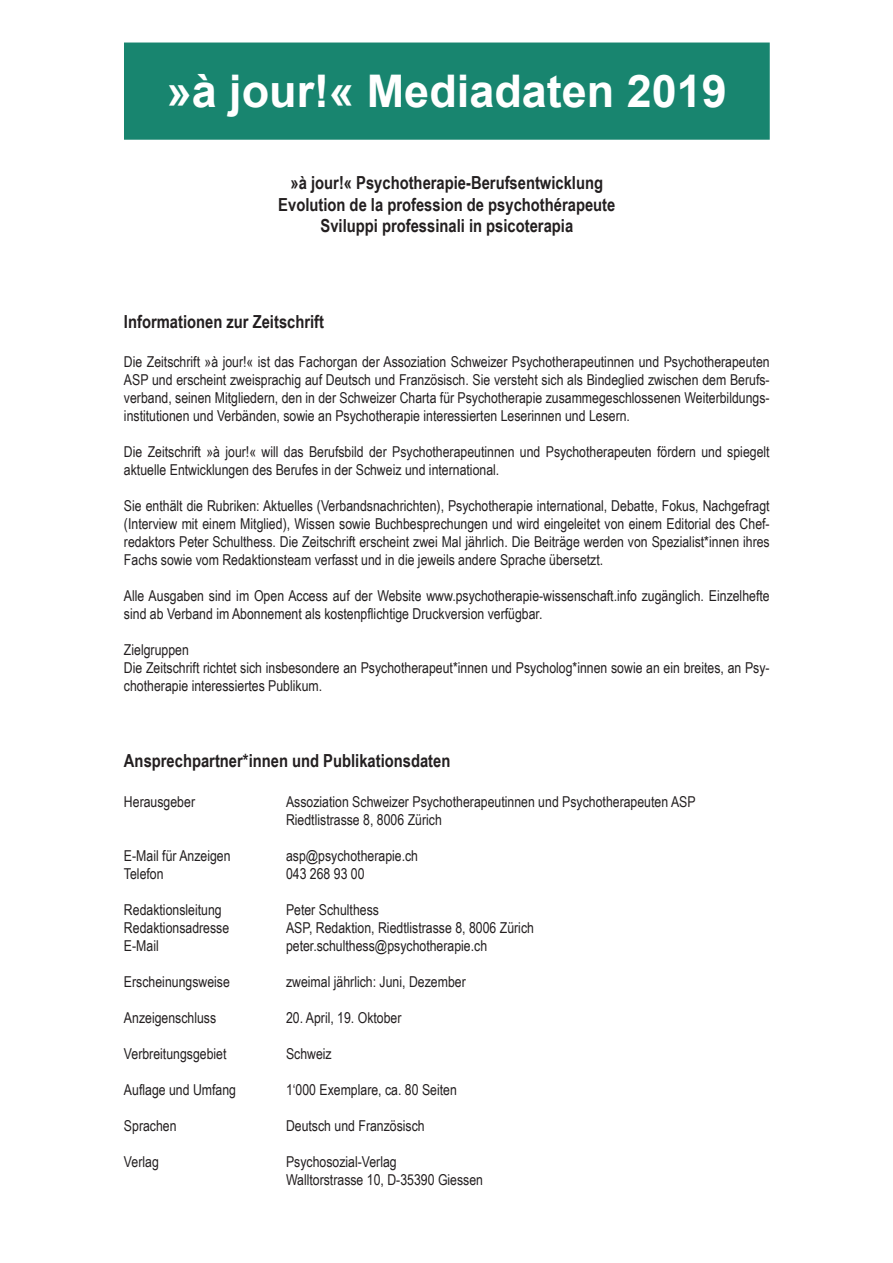
<style>
.page{position:relative;width:893px;height:1263px;background:#fff}
.page>*{position:absolute;margin:0;border:0;box-sizing:border-box;transform-origin:0 0}
.t1{font:700 45px "Arial";color:#fff}
.t2{font:700 18px/21.6px "Arial Narrow";color:#231f20;text-align:center}
.t3{font:15px/18px "Arial Narrow";color:#231f20}
</style>
<div class="page">
<div style="left:125px;top:43px;width:644px;height:96px;background:#18856f"></div>
<div style="left:124px;top:43px;width:646px;height:97px;border:2px solid #18856f"></div>
<h1 class="t1" style="left:167px;top:62px;width:562px">»à jour!« Mediadaten 2019</h1>
<p class="t2" style="left:278px;top:171px;width:339px">»à jour!« Psychotherapie-Berufsentwicklung<br>Evolution de la profession de psychothérapeute<br>Sviluppi professinali in psicoterapia</p>
<p class="t2" style="left:124px;top:310px;width:202px">Informationen zur Zeitschrift</p>
<p class="t3" style="left:124px;top:353px;width:647px;text-align:justify">Die Zeitschrift »à jour!« ist das Fachorgan der Assoziation Schweizer Psychotherapeutinnen und Psychotherapeuten ASP und erscheint zweisprachig auf Deutsch und Französisch. Sie versteht sich als Bindeglied zwischen dem Berufs&shy;verband, seinen Mitgliedern, den in der Schweizer Charta für Psychotherapie zusammegeschlossenen Weiterbildungs&shy;institutionen und Verbänden, sowie an Psychotherapie interessierten Leserinnen und Lesern.</p>
<p class="t3" style="left:124px;top:443px;width:647px">Die Zeitschrift »à jour!« will das Berufsbild der Psychotherapeutinnen und Psychotherapeuten fördern und spiegelt aktuelle Entwicklungen des Berufes in der Schweiz und international.</p>
<p class="t3" style="left:124px;top:497px;width:647px;text-align:justify">Sie enthält die Rubriken: Aktuelles (Verbandsnachrichten), Psychotherapie international, Debatte, Fokus, Nachgefragt (Interview mit einem Mitglied), Wissen sowie Buchbesprechungen und wird eingeleitet von einem Editorial des Chef&shy;redaktors Peter Schulthess. Die Zeitschrift erscheint zwei Mal jährlich. Die Beiträge werden von Spezialist*innen ihres Fachs sowie vom Redaktionsteam verfasst und in die jeweils andere Sprache übersetzt.</p>
<p class="t3" style="left:124px;top:587px;width:647px">Alle Ausgaben sind im Open Access auf der Website www.psychotherapie-wissenschaft.info zugänglich. Einzelhefte sind ab Verband im Abonnement als kostenpflichtige Druckversion verfügbar.</p>
<p class="t3" style="left:124px;top:641px;width:647px">Zielgruppen<br>Die Zeitschrift richtet sich insbesondere an Psychotherapeut*innen und Psycholog*innen sowie an ein breites, an Psy&shy;chotherapie interessiertes Publikum.</p>
<p class="t2" style="left:124px;top:749px;width:328px">Ansprechpartner*innen und Publikationsdaten</p>
<p class="t3" style="left:124px;top:792px;width:73px">Herausgeber</p>
<p class="t3" style="left:286px;top:792px;width:411px">Assoziation Schweizer Psychotherapeutinnen und Psychotherapeuten ASP<br>Riedtlistrasse 8, 8006 Zürich</p>
<p class="t3" style="left:124px;top:846px;width:108px">E-Mail für Anzeigen</p>
<p class="t3" style="left:286px;top:846px;width:134px">asp@psychotherapie.ch</p>
<p class="t3" style="left:124px;top:864px;width:41px">Telefon</p>
<p class="t3" style="left:286px;top:864px;width:80px">043 268 93 00</p>
<p class="t3" style="left:124px;top:900px;width:99px">Redaktionsleitung</p>
<p class="t3" style="left:286px;top:900px;width:94px">Peter Schulthess</p>
<p class="t3" style="left:124px;top:918px;width:107px">Redaktionsadresse</p>
<p class="t3" style="left:286px;top:918px;width:249px">ASP, Redaktion, Riedtlistrasse 8, 8006 Zürich</p>
<p class="t3" style="left:124px;top:936px;width:36px">E-Mail</p>
<p class="t3" style="left:286px;top:936px;width:203px">peter.schulthess@psychotherapie.ch</p>
<p class="t3" style="left:124px;top:972px;width:107px">Erscheinungsweise</p>
<p class="t3" style="left:286px;top:972px;width:181px">zweimal jährlich: Juni, Dezember</p>
<p class="t3" style="left:124px;top:1008px;width:94px">Anzeigenschluss</p>
<p class="t3" style="left:286px;top:1008px;width:117px">20. April, 19. Oktober</p>
<p class="t3" style="left:124px;top:1044px;width:104px">Verbreitungsgebiet</p>
<p class="t3" style="left:286px;top:1044px;width:47px">Schweiz</p>
<p class="t3" style="left:124px;top:1080px;width:114px">Auflage und Umfang</p>
<p class="t3" style="left:286px;top:1080px;width:172px">1‘000 Exemplare, ca. 80 Seiten</p>
<p class="t3" style="left:124px;top:1116px;width:54px">Sprachen</p>
<p class="t3" style="left:286px;top:1116px;width:140px">Deutsch und Französisch</p>
<p class="t3" style="left:124px;top:1152px;width:36px">Verlag</p>
<p class="t3" style="left:286px;top:1152px;width:199px">Psychosozial-Verlag<br>Walltorstrasse 10, D-35390 Giessen</p>
</div>
